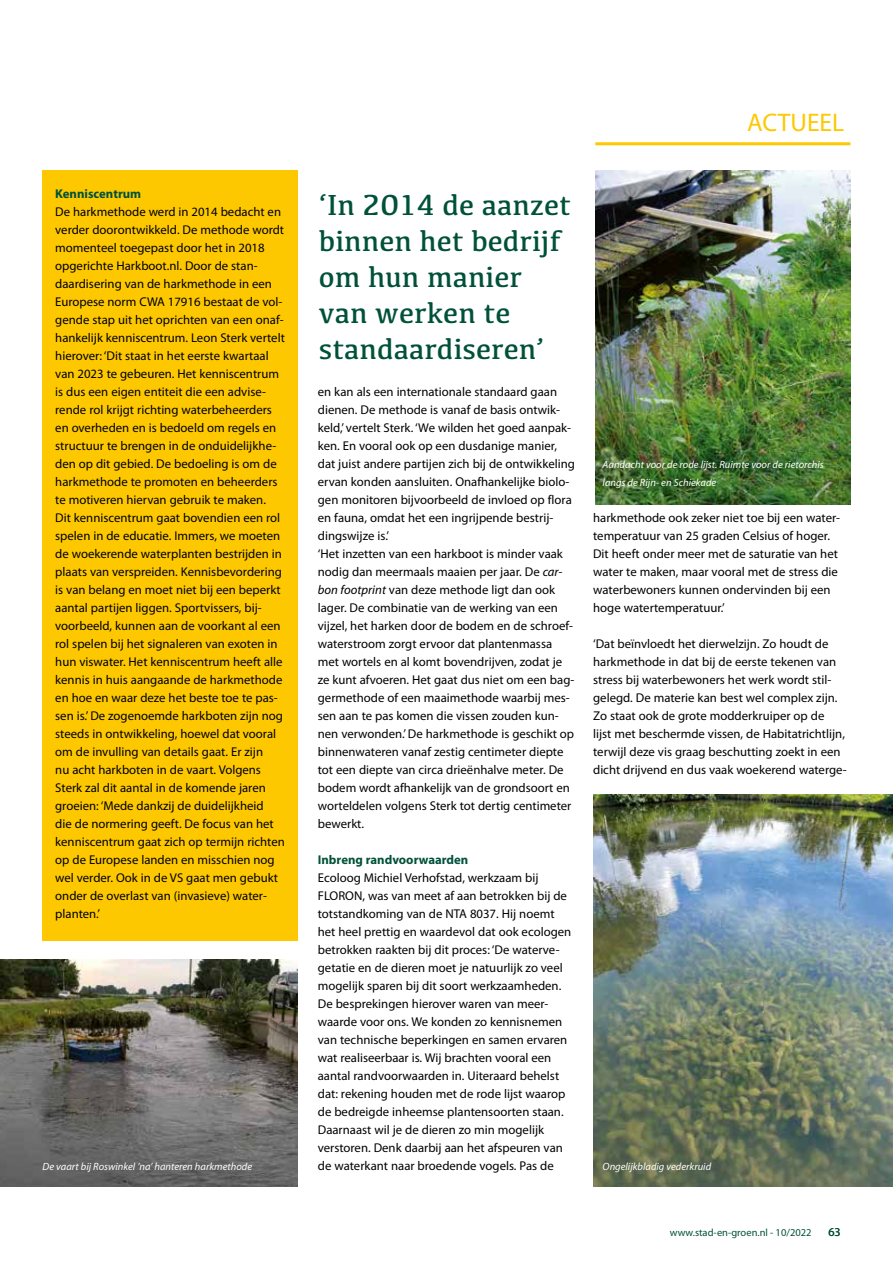
<style>
.page{position:relative;width:893px;height:1263px;background:#fff}
.page>*{position:absolute;margin:0;border:0;box-sizing:border-box;transform-origin:0 0}
.t1{font:30px/36px "Kefa";color:#005139}
.t2{font:25.5px "Myriad Pro";color:#fec800}
.t3{font:12.75px/18px "Myriad Pro";color:#000}
.t4{font:700 12.75px "Myriad Pro";color:#005139}
.t5{font:12px "Myriad Pro";color:#005139}
.t6{font:italic 10.5px/18px "Myriad Pro";color:#fff}
.t7{font:10.5px "Myriad Pro";color:#005139}
.s1{font-style:italic}
</style>
<div class="page">
<hr style="left:595px;top:142px;width:255px;height:3px;background:#fec800">
<hr style="left:0;top:844px;width:1px;height:209px;background:#878988">
<img style="left:595px;top:170px;width:255px;height:334px">
<div style="left:43px;top:170px;width:255px;height:770px;background:#fec800"></div>
<img style="left:0;top:960px;width:298px;height:226px">
<img style="left:593px;top:794px;width:300px;height:392px">
<h2 class="t2" style="left:747px;top:107px;width:99px">ACTUEEL</h2>
<p class="t4" style="left:55px;top:185px;width:87px">Kenniscentrum</p>
<p class="t3" style="left:55px;top:203px;width:231px">De harkmethode werd in 2014 bedacht en verder doorontwikkeld. De methode wordt momenteel toegepast door het in 2018 opgerichte Harkboot.nl. Door de stan&shy;daardisering van de harkmethode in een Europese norm CWA 17916 bestaat de vol&shy;gende stap uit het oprichten van een onaf&shy;hankelijk kenniscentrum. Leon Sterk vertelt hierover: ‘Dit staat in het eerste kwartaal van 2023 te gebeuren. Het kenniscentrum is dus een eigen entiteit die een advise&shy;rende rol krijgt richting waterbeheerders en overheden en is bedoeld om regels en structuur te brengen in de onduidelijkhe&shy;den op dit gebied. De bedoeling is om de harkmethode te promoten en beheerders te motiveren hiervan gebruik te maken.<br>Dit kenniscentrum gaat bovendien een rol spelen in de educatie. Immers, we moeten de woekerende waterplanten bestrijden in plaats van verspreiden. Kennisbevordering is van belang en moet niet bij een beperkt aantal partijen liggen. Sportvissers, bij&shy;voorbeeld, kunnen aan de voorkant al een rol spelen bij het signaleren van exoten in hun viswater. Het kenniscentrum heeft alle kennis in huis aangaande de harkmethode en hoe en waar deze het beste toe te pas&shy;sen is.’ De zogenoemde harkboten zijn nog steeds in ontwikkeling, hoewel dat vooral om de invulling van details gaat. Er zijn<br>nu acht harkboten in de vaart. Volgens Sterk zal dit aantal in de komende jaren groeien: ‘Mede dankzij de duidelijkheid<br>die de normering geeft. De focus van het kenniscentrum gaat zich op termijn richten op de Europese landen en misschien nog wel verder. Ook in de VS gaat men gebukt onder de overlast van (invasieve) water&shy;planten.’</p>
<h1 class="t1" style="left:319px;top:186px;width:253px">‘In 2014 de aanzet binnen het bedrijf om hun manier van werken te standaardiseren’</h1>
<p class="t3" style="left:318px;top:383px;width:259px">en kan als een internationale standaard gaan dienen. De methode is vanaf de basis ontwik&shy;keld,’ vertelt Sterk. ‘We wilden het goed aanpak&shy;ken. En vooral ook op een dusdanige manier, dat juist andere partijen zich bij de ontwikkeling ervan konden aansluiten. Onafhankelijke biolo&shy;gen monitoren bijvoorbeeld de invloed op flora en fauna, omdat het een ingrijpende bestrij&shy;dingswijze is.’<br>‘Het inzetten van een harkboot is minder vaak nodig dan meermaals maaien per jaar. De <span class="s1">car&shy;bon footprint</span> van deze methode ligt dan ook lager. De combinatie van de werking van een vijzel, het harken door de bodem en de schroef&shy;waterstroom zorgt ervoor dat plantenmassa met wortels en al komt bovendrijven, zodat je ze kunt afvoeren. Het gaat dus niet om een bag&shy;germethode of een maaimethode waarbij mes&shy;sen aan te pas komen die vissen zouden kun&shy;nen verwonden.’ De harkmethode is geschikt op binnenwateren vanaf zestig centimeter diepte tot een diepte van circa drieënhalve meter. De bodem wordt afhankelijk van de grondsoort en worteldelen volgens Sterk tot dertig centimeter bewerkt.</p>
<p class="t4" style="left:318px;top:851px;width:152px">Inbreng randvoorwaarden</p>
<p class="t3" style="left:318px;top:869px;width:255px">Ecoloog Michiel Verhofstad, werkzaam bij FLORON, was van meet af aan betrokken bij de totstandkoming van de NTA 8037. Hij noemt het heel prettig en waardevol dat ook ecologen betrokken raakten bij dit proces: ‘De waterve&shy;getatie en de dieren moet je natuurlijk zo veel mogelijk sparen bij dit soort werkzaamheden.<br>De besprekingen hierover waren van meer&shy;waarde voor ons. We konden zo kennisnemen van technische beperkingen en samen ervaren wat realiseerbaar is. Wij brachten vooral een aantal randvoorwaarden in. Uiteraard behelst dat: rekening houden met de rode lijst waarop de bedreigde inheemse plantensoorten staan.<br>Daarnaast wil je de dieren zo min mogelijk verstoren. Denk daarbij aan het afspeuren van de waterkant naar broedende vogels. Pas de</p>
<p class="t6" style="left:603px;top:455px;width:223px">Aandacht voor de rode lijst. Ruimte voor de rietorchis langs de Rijn- en Schiekade</p>
<p class="t3" style="left:593px;top:509px;width:248px">harkmethode ook zeker niet toe bij een water&shy;temperatuur van 25 graden Celsius of hoger.<br>Dit heeft onder meer met de saturatie van het water te maken, maar vooral met de stress die waterbewoners kunnen ondervinden bij een hoge watertemperatuur.’</p>
<p class="t3" style="left:593px;top:635px;width:255px">‘Dat beïnvloedt het dierwelzijn. Zo houdt de harkmethode in dat bij de eerste tekenen van stress bij waterbewoners het werk wordt stil&shy;gelegd. De materie kan best wel complex zijn.<br>Zo staat ook de grote modderkruiper op de<br>lijst met beschermde vissen, de Habitatrichtlijn, terwijl deze vis graag beschutting zoekt in een dicht drijvend en dus vaak woekerend waterge-</p>
<p class="t6" style="left:43px;top:1157px;width:211px">De vaart bij Roswinkel ‘na’ hanteren harkmethode</p>
<p class="t6" style="left:603px;top:1157px;width:110px">Ongelijkbladig vederkruid</p>
<p class="t7" style="left:670px;top:1226px;width:143px">www.stad-en-groen.nl - 10/2022</p>
<p class="t5" style="left:828px;top:1224px;width:14px">63</p>
</div>
